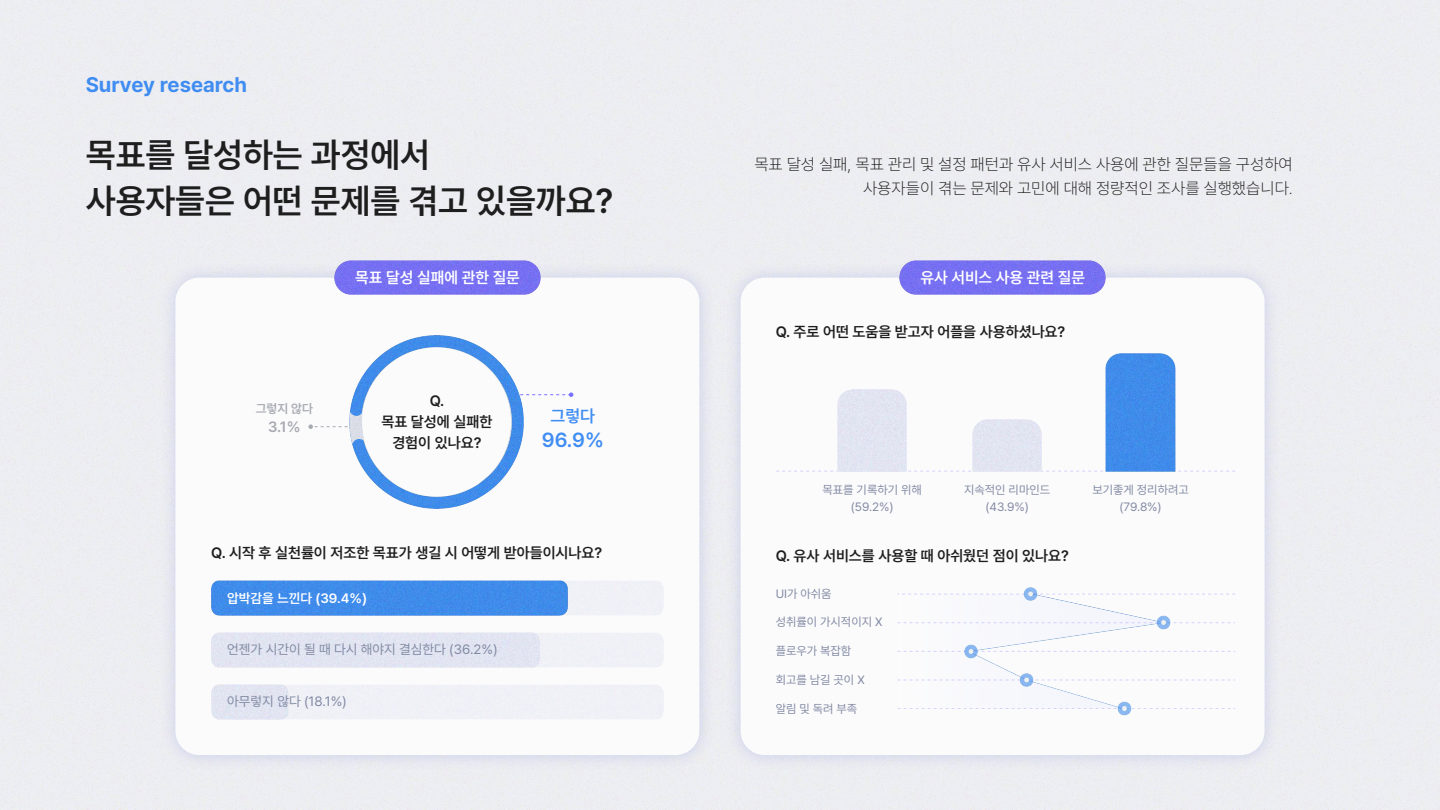
<style>
.page{position:relative;width:1440px;height:810px;background:#ecedf2}
.page>*{position:absolute;margin:0;border:0;box-sizing:border-box;transform-origin:0 0}
.t1{font:600 34.5px/46.5px "Pretendard";color:#1e1e1e}
.t2{font:700 21px "Pretendard";color:#408df2}
.t3{font:600 20.25px "Pretendard";color:#408df2}
.t4{font:600 17.17px "Pretendard";color:#408df2}
.t5{font:200 16.5px/24px "Pretendard";color:#1e1e1e;text-align:right}
.t6{font:600 15.75px "Pretendard";color:#fff}
.t7{font:600 15px/21px "Pretendard";color:#1e1e1e;text-align:center}
.t8{font:600 14.92px "Pretendard";color:#a8aab2}
.t9{font:13.5px "Pretendard";color:#828aa3}
.t10{font:600 13.5px "Pretendard";color:#fff}
.t11{font:600 12.6px "Pretendard";color:#a8aab2}
.t12{font:12px/17.2px "Pretendard";color:#828aa3;text-align:center}
</style>
<div class="page">
<img style="left:163px;top:257px;width:1117px;height:515px">
<div style="left:175px;top:278px;width:524px;height:477px;background:#fff;border-radius:24px"></div>
<img style="left:184px;top:554px;width:411px;height:51px">
<div style="left:567px;top:605px;width:124px;height:52px;background:#f3f4f9"></div>
<img style="left:184px;top:605px;width:383px;height:52px">
<img style="left:184px;top:657px;width:132px;height:89px">
<svg style="left:308px;top:335px;width:265px;height:174px"></svg>
<img style="left:307px;top:248px;width:261px;height:47px">
<div style="left:741px;top:278px;width:524px;height:477px;background:#fff;border-radius:24px"></div>
<img style="left:872px;top:237px;width:261px;height:58px">
<svg style="left:776px;top:471px;width:459px;height:1px"></svg>
<img style="left:1079px;top:353px;width:123px;height:119px">
<img style="left:946px;top:419px;width:123px;height:53px">
<img style="left:811px;top:389px;width:123px;height:83px">
<svg style="left:898px;top:594px;width:337px;height:115px"></svg>
<img style="left:996px;top:587px;width:68px;height:41px">
<img style="left:1129px;top:593px;width:68px;height:64px">
<img style="left:937px;top:618px;width:68px;height:67px">
<img style="left:993px;top:646px;width:67px;height:63px">
<img style="left:1091px;top:675px;width:67px;height:41px">
<h2 class="t2" style="left:86px;top:69px;width:163px">Survey research</h2>
<h1 class="t1" style="left:86px;top:130px;width:529px">목표를 달성하는 과정에서<br>사용자들은 어떤 문제를 겪고 있을까요?</h1>
<p class="t6" style="left:355px;top:266px;width:166px">목표 달성 실패에 관한 질문</p>
<p class="t11" style="left:256px;top:400px;width:59px">그렇지 않다</p>
<p class="t8" style="left:268px;top:416px;width:34px">3.1%</p>
<p class="t7" style="left:382px;top:390px;width:112px">Q.<br>목표 달성에 실패한 경험이 있나요?</p>
<p class="t4" style="left:551px;top:404px;width:46px">그렇다</p>
<h3 class="t3" style="left:542px;top:426px;width:63px">96.9%</h3>
<p class="t7" style="left:211px;top:542px;width:393px">Q. 시작 후 실천률이 저조한 목표가 생길 시 어떻게 받아들이시나요?</p>
<p class="t10" style="left:227px;top:589px;width:141px">압박감을 느낀다 (39.4%)</p>
<p class="t9" style="left:227px;top:640px;width:272px">언젠가 시간이 될 때 다시 해야지 결심한다 (36.2%)</p>
<p class="t9" style="left:227px;top:691px;width:121px">아무렇지 않다 (18.1%)</p>
<p class="t5" style="left:754px;top:151px;width:540px">목표 달성 실패, 목표 관리 및 설정 패턴과 유사 서비스 사용에 관한 질문들을 구성하여 사용자들이 겪는 문제와 고민에 대해 정량적인 조사를 실행했습니다.</p>
<p class="t6" style="left:920px;top:266px;width:166px">유사 서비스 사용 관련 질문</p>
<p class="t7" style="left:776px;top:321px;width:291px">Q. 주로 어떤 도움을 받고자 어플을 사용하셨나요?</p>
<p class="t12" style="left:823px;top:481px;width:101px">목표를 기록하기 위해 (59.2%)</p>
<p class="t12" style="left:964px;top:481px;width:87px">지속적인 리마인드 (43.9%)</p>
<p class="t7" style="left:776px;top:545px;width:295px">Q. 유사 서비스를 사용할 때 아쉬웠던 점이 있나요?</p>
<p class="t12" style="left:776px;top:585px;width:57px">UI가 아쉬움</p>
<p class="t12" style="left:776px;top:613px;width:108px">성취률이 가시적이지 X</p>
<p class="t12" style="left:776px;top:642px;width:77px">플로우가 복잡함</p>
<p class="t12" style="left:776px;top:670px;width:90px">회고를 남길 곳이 X</p>
<p class="t12" style="left:776px;top:699px;width:83px">알림 및 독려 부족</p>
<p class="t12" style="left:1092px;top:481px;width:98px">보기좋게 정리하려고 (79.8%)</p>
</div>
